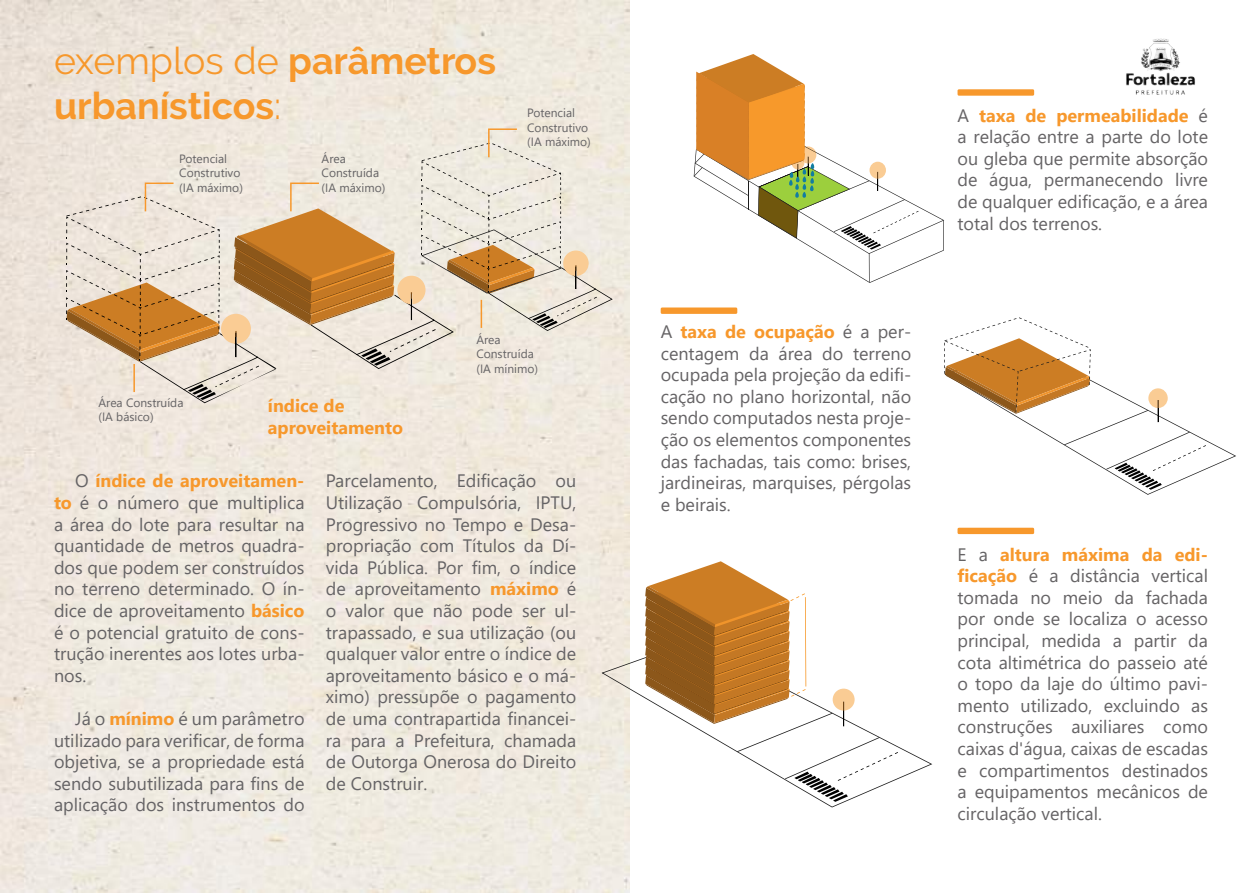
<style>
.page{position:relative;width:1259px;height:893px;background:#fff}
.page>*{position:absolute;margin:0;border:0;box-sizing:border-box;transform-origin:0 0}
.t1{font:700 37.5px/45px "Raleway";color:#f7982c}
.t2{font:18px/21.6px "Segoe UI";color:#656365;text-align:justify}
.t3{font:700 18px/21.6px "Segoe UI";color:#f7982c}
.t4{font:12px/14.4px "Segoe UI";color:#656365}
.s1{font-weight:400}
.s2{font-weight:700;color:#f7982c}
</style>
<div class="page">
<svg style="left:66px;top:128px;width:547px;height:275px;background:#e4d3bd"></svg>
<svg style="left:601px;top:641px;width:331px;height:166px"></svg>
<svg style="left:645px;top:561px;width:253px;height:241px"></svg>
<svg style="left:944px;top:317px;width:292px;height:178px"></svg>
<svg style="left:693px;top:54px;width:251px;height:229px"></svg>
<div style="left:957px;top:89px;width:77px;height:7px;background:#f7982c"></div>
<div style="left:660px;top:307px;width:77px;height:7px;background:#f7982c"></div>
<div style="left:957px;top:528px;width:77px;height:6px;background:#f7982c"></div>
<img style="left:1126px;top:38px;width:69px;height:57px">
<h1 class="t1" style="left:54px;top:39px;width:443px"><span class="s1">exemplos de</span> parâmetros urbanísticos<span class="s1">:</span></h1>
<p class="t4" style="left:179px;top:150px;width:65px">Potencial<br>Construtivo (IA máximo)</p>
<p class="t4" style="left:322px;top:150px;width:65px">Área<br>Construída (IA máximo)</p>
<p class="t4" style="left:527px;top:105px;width:65px">Potencial<br>Construtivo (IA máximo)</p>
<p class="t4" style="left:98px;top:394px;width:87px">Área Construída (IA básico)</p>
<p class="t3" style="left:268px;top:393px;width:137px">índice de aproveitamento</p>
<p class="t4" style="left:476px;top:331px;width:63px">Área<br>Construída (IA mínimo)</p>
<p class="t2" style="left:54px;top:469px;width:252px;text-indent:21px">O <span class="s2">índice de aproveitamen&shy;to</span> é o número que multiplica a área do lote para resultar na quantidade de metros quadra&shy;dos que podem ser construídos no terreno determinado. O ín&shy;dice de aproveitamento <span class="s2">básico </span>é o potencial gratuito de cons&shy;trução inerentes aos lotes urba&shy;nos.</p>
<p class="t2" style="left:54px;top:706px;width:252px;text-indent:21px">Já o <span class="s2">mínimo</span> é um parâmetro utilizado para verificar, de forma objetiva, se a propriedade está sendo subutilizada para fins de aplicação dos instrumentos do</p>
<p class="t2" style="left:326px;top:469px;width:252px">Parcelamento, Edificação ou Utilização Compulsória, IPTU, Progressivo no Tempo e Desa&shy;propriação com Títulos da Dí&shy;vida Pública. Por fim, o índice de aproveitamento <span class="s2">máximo</span> é o valor que não pode ser ul&shy;trapassado, e sua utilização (ou qualquer valor entre o índice de aproveitamento básico e o má&shy;ximo) pressupõe o pagamento de uma contrapartida financei&shy;ra para a Prefeitura, chamada de Outorga Onerosa do Direito de Construir.</p>
<p class="t2" style="left:660px;top:319px;width:252px">A <span class="s2">taxa de ocupação</span> é a per&shy;centagem da área do terreno ocupada pela projeção da edifi&shy;cação no plano horizontal, não sendo computados nesta proje&shy;ção os elementos componentes das fachadas, tais como: brises, jardineiras, marquises, pérgolas e beirais.</p>
<p class="t2" style="left:957px;top:103px;width:252px">A <span class="s2">taxa de permeabilidade</span> é a relação entre a parte do lote ou gleba que permite absorção de água, permanecendo livre de qualquer edificação, e a área total dos terrenos.</p>
<p class="t2" style="left:957px;top:542px;width:252px">E a <span class="s2">altura máxima da edi&shy;ficação</span> é a distância vertical tomada no meio da fachada por onde se localiza o acesso principal, medida a partir da cota altimétrica do passeio até o topo da laje do último pavi&shy;mento utilizado, excluindo as construções auxiliares como caixas d'água, caixas de escadas e compartimentos destinados a equipamentos mecânicos de circulação vertical.</p>
</div>
